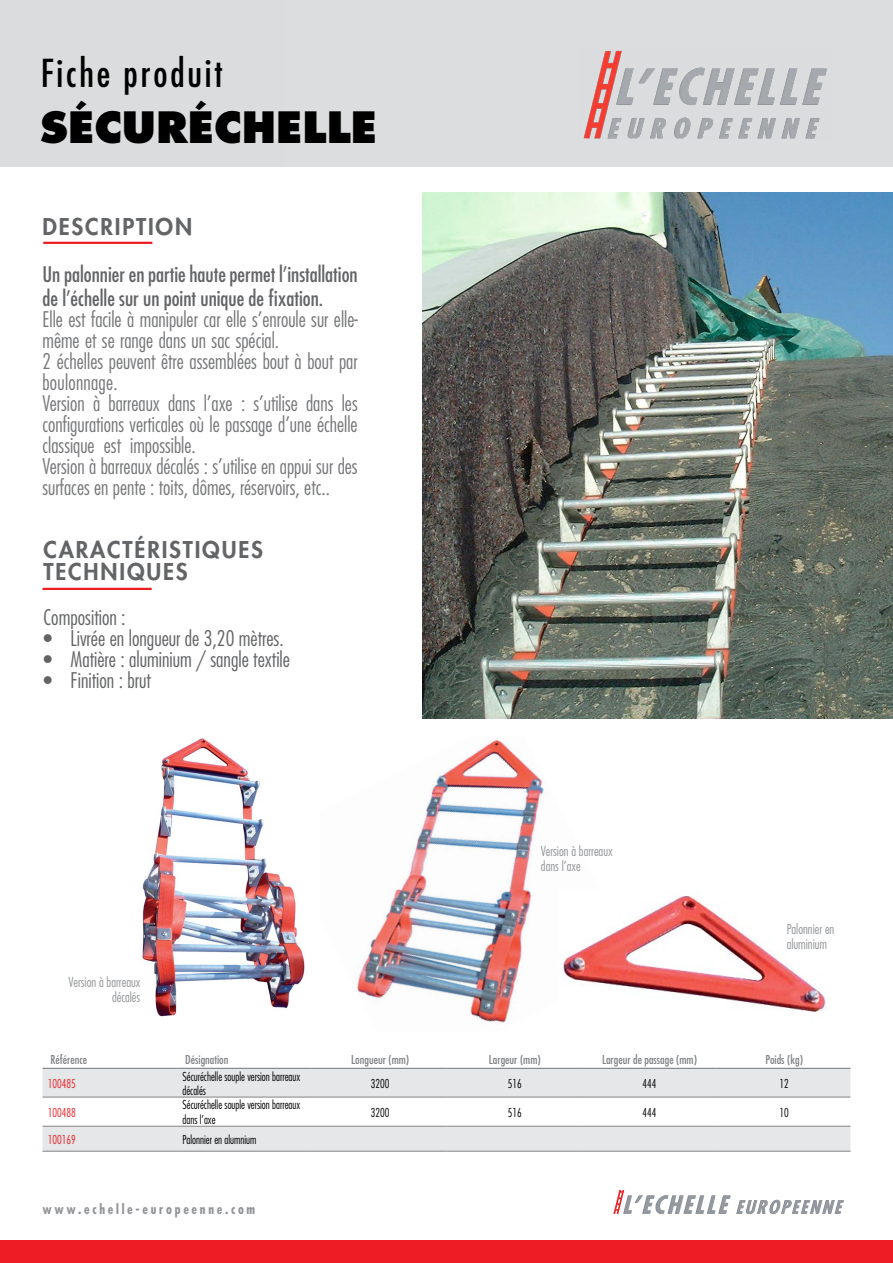
<style>
.page{position:relative;width:893px;height:1263px;background:#fff}
.page>*{position:absolute;margin:0;border:0;box-sizing:border-box;transform-origin:0 0}
.t1{font:800 42px "Futura Std";color:#000}
.t2{font:condensed 37.5px "Futura Std";letter-spacing:.075em;color:#000}
.t3{font:800 22.5px/22.5px "Futura Std";letter-spacing:.08em;color:#636466}
.t4{font:300 condensed 21px/21px "Futura Std";color:#767779}
.t5{font:300 condensed 21px "Futura Std";color:#636466}
.t6{font:condensed 21px/24px "Futura Std";color:#636466}
.t7{font:300 condensed 13.5px/15px "Futura Std";color:#939598}
.t8{font:700 condensed 13.5px "Futura Std";letter-spacing:.2em;color:#939598}
.t9{font:300 condensed 12px/14.4px "Futura Std";color:#000;scale:.94 1}
.t10{font:condensed 12px "Futura Std";color:#808285}
.t11{font:300 condensed 12px "Futura Std";color:#ed1d24;scale:.94 1}
</style>
<div class="page">
<div style="left:0;top:0;width:893px;height:167px;background:#dcddde"></div>
<img style="left:583px;top:50px;width:244px;height:89px">
<div style="left:0;top:1241px;width:893px;height:22px;background:#ed1d24"></div>
<svg style="left:613px;top:1191px;width:231px;height:23px"></svg>
<img style="left:142px;top:738px;width:163px;height:279px">
<img style="left:357px;top:739px;width:187px;height:284px">
<img style="left:558px;top:896px;width:269px;height:116px">
<img style="left:422px;top:192px;width:471px;height:527px">
<hr style="left:43px;top:242px;width:109px;height:2px;background:#ed1d24">
<hr style="left:43px;top:588px;width:109px;height:2px;background:#ed1d24">
<div style="left:43px;top:1069px;width:807px;height:82px;background:#e6e7e8"></div>
<svg style="left:43px;top:1098px;width:807px;height:28px"></svg>
<hr style="left:43px;top:1068px;width:134px;height:1px;background:#808285">
<hr style="left:177px;top:1068px;width:135px;height:1px;background:#808285">
<hr style="left:312px;top:1068px;width:134px;height:1px;background:#808285">
<hr style="left:446px;top:1068px;width:135px;height:1px;background:#808285">
<hr style="left:581px;top:1068px;width:135px;height:1px;background:#808285">
<hr style="left:716px;top:1068px;width:134px;height:1px;background:#808285">
<hr style="left:43px;top:1097px;width:134px;height:1px;background:#808285">
<hr style="left:177px;top:1097px;width:135px;height:1px;background:#808285">
<hr style="left:312px;top:1097px;width:134px;height:1px;background:#808285">
<hr style="left:446px;top:1097px;width:135px;height:1px;background:#808285">
<hr style="left:581px;top:1097px;width:135px;height:1px;background:#808285">
<hr style="left:716px;top:1097px;width:134px;height:1px;background:#808285">
<hr style="left:43px;top:1126px;width:134px;height:1px;background:#808285">
<hr style="left:177px;top:1126px;width:135px;height:1px;background:#808285">
<hr style="left:312px;top:1126px;width:134px;height:1px;background:#808285">
<hr style="left:446px;top:1126px;width:135px;height:1px;background:#808285">
<hr style="left:581px;top:1126px;width:135px;height:1px;background:#808285">
<hr style="left:716px;top:1126px;width:134px;height:1px;background:#808285">
<hr style="left:43px;top:1151px;width:134px;height:1px;background:#808285">
<hr style="left:177px;top:1151px;width:135px;height:1px;background:#808285">
<hr style="left:312px;top:1151px;width:134px;height:1px;background:#808285">
<hr style="left:446px;top:1151px;width:135px;height:1px;background:#808285">
<hr style="left:581px;top:1151px;width:135px;height:1px;background:#808285">
<hr style="left:716px;top:1151px;width:134px;height:1px;background:#808285">
<h2 class="t2" style="left:41px;top:51px;width:183px">Fiche produit</h2>
<h1 class="t1" style="left:40px;top:100px;width:338px">SÉCURÉCHELLE</h1>
<p class="t3" style="left:43px;top:216px;width:151px">DESCRIPTION</p>
<p class="t6" style="left:43px;top:262px;width:317px">Un palonnier en partie haute permet l’installation de l’échelle sur un point unique de fixation.</p>
<p class="t4" style="left:43px;top:309px;width:317px">Elle est facile à manipuler car elle s’enroule sur elle&shy;même et se range dans un sac spécial.<br>2 échelles peuvent être assemblées bout à bout par boulonnage.<br>Version à barreaux dans l’axe : s’utilise dans les configurations verticales où le passage d’une échelle classique est impossible.<br>Version à barreaux décalés : s’utilise en appui sur des surfaces en pente : toits, dômes, réservoirs, etc..</p>
<p class="t3" style="left:44px;top:538px;width:221px">CARACTÉRISTIQUES<br>TECHNIQUES</p>
<p class="t5" style="left:44px;top:605px;width:84px">Composition :</p>
<p class="t5" style="left:44px;top:626px;width:242px">• Livrée en longueur de 3,20 mètres.</p>
<p class="t5" style="left:44px;top:647px;width:248px">• Matière : aluminium / sangle textile</p>
<p class="t5" style="left:44px;top:668px;width:109px">• Finition : brut</p>
<p class="t7" style="left:69px;top:975px;width:73px;text-align:right">Version à barreaux décalés</p>
<p class="t7" style="left:541px;top:844px;width:73px">Version à barreaux dans l’axe</p>
<p class="t7" style="left:787px;top:921px;width:49px">Palonnier en aluminium</p>
<p class="t10" style="left:51px;top:1052px;width:38px">Référence</p>
<p class="t10" style="left:185px;top:1052px;width:45px">Désignation</p>
<p class="t10" style="left:351px;top:1052px;width:59px">Longueur (mm)</p>
<p class="t10" style="left:489px;top:1052px;width:53px">Largeur (mm)</p>
<p class="t10" style="left:602px;top:1052px;width:96px">Largeur de passage (mm)</p>
<p class="t10" style="left:765px;top:1052px;width:39px">Poids (kg)</p>
<p class="t11" style="left:48px;top:1076px;width:31px">100485</p>
<p class="t9" style="left:182px;top:1069px;width:127px">Sécuréchelle souple version barreaux décalés</p>
<p class="t9" style="left:371px;top:1076px;width:21px">3200</p>
<p class="t9" style="left:508px;top:1076px;width:16px">516</p>
<p class="t9" style="left:643px;top:1076px;width:16px">444</p>
<p class="t9" style="left:779px;top:1076px;width:11px">12</p>
<p class="t11" style="left:48px;top:1105px;width:31px">100488</p>
<p class="t9" style="left:183px;top:1098px;width:127px">Sécuréchelle souple version barreaux dans l’axe</p>
<p class="t9" style="left:371px;top:1105px;width:21px">3200</p>
<p class="t9" style="left:508px;top:1105px;width:16px">516</p>
<p class="t9" style="left:643px;top:1105px;width:16px">444</p>
<p class="t9" style="left:780px;top:1105px;width:11px">10</p>
<p class="t11" style="left:48px;top:1132px;width:31px">100169</p>
<p class="t9" style="left:183px;top:1132px;width:80px">Palonnier en alumnium</p>
<p class="t8" style="left:43px;top:1201px;width:214px">www.echelle-europeenne.com</p>
</div>
